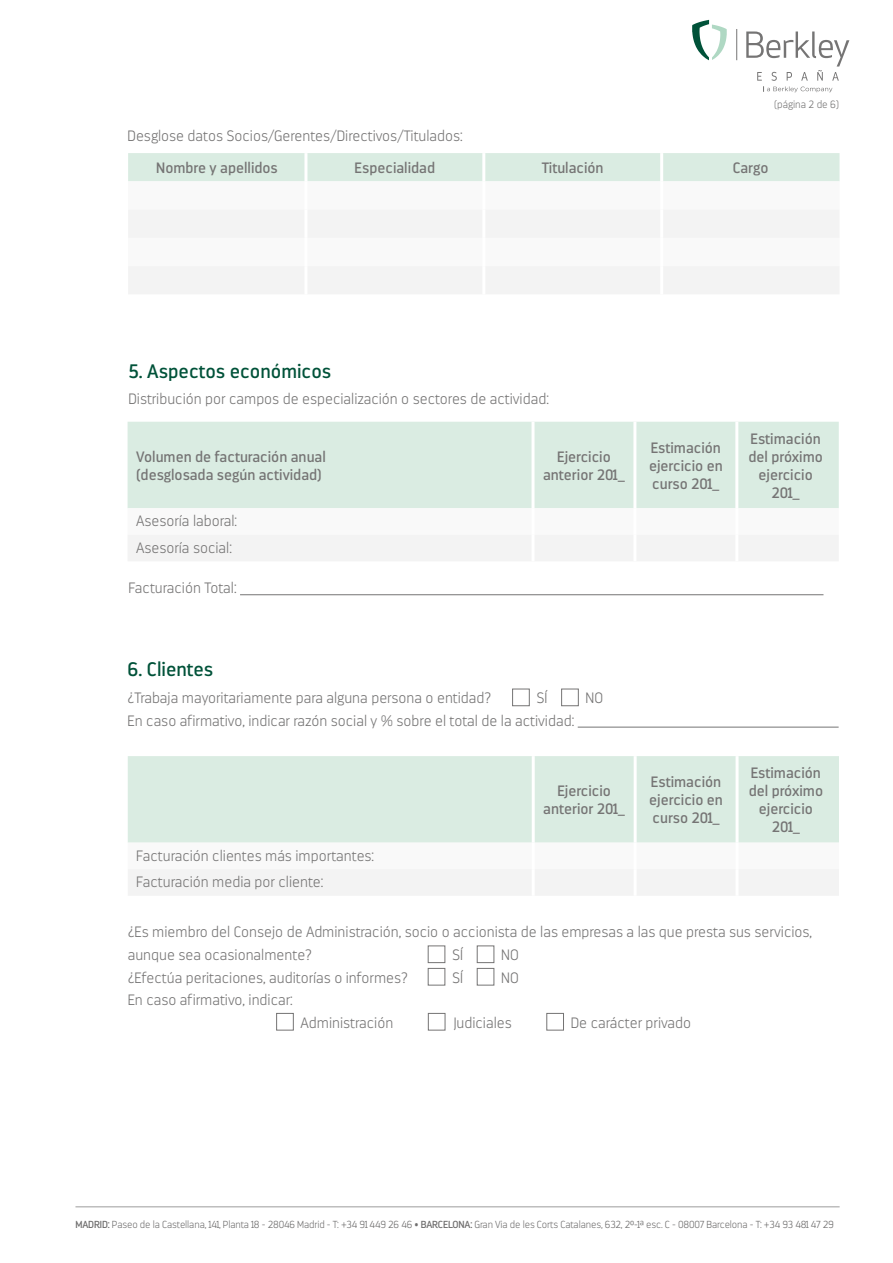
<style>
.page{position:relative;width:893px;height:1263px;background:#fff}
.page>*{position:absolute;margin:0;border:0;box-sizing:border-box;transform-origin:0 0}
.t1{font:19.5px "Darwin";color:#005239}
.t2{font:200 15px/26.5px "Darwin";color:#757474}
.t3{font:15px/18px "Darwin";color:#757474;text-align:center}
.t4{font:200 10.5px "Darwin";color:#757474}
.t5{font:200 10.2px "Darwin";letter-spacing:-.01em;color:#706f6f}
.s1{font-weight:400}
</style>
<div class="page">
<svg style="left:692px;top:20px;width:35px;height:40px"></svg>
<hr style="left:736px;top:29px;width:1px;height:31px;background:#757474">
<svg style="left:746px;top:32px;width:103px;height:60px"></svg>
<hr style="left:75px;top:1206px;width:765px;height:1px;background:#9d9d9c">
<div style="left:128px;top:422px;width:711px;height:86px;background:#daece2"></div>
<div style="left:128px;top:535px;width:710px;height:26px;background:#f3f3f3"></div>
<hr style="left:531px;top:422px;width:3px;height:86px;background:#fff">
<hr style="left:633px;top:422px;width:3px;height:86px;background:#fff">
<hr style="left:735px;top:422px;width:3px;height:86px;background:#fff">
<hr style="left:531px;top:535px;width:3px;height:26px;background:#fff">
<hr style="left:633px;top:535px;width:3px;height:26px;background:#fff">
<hr style="left:735px;top:535px;width:3px;height:26px;background:#fff">
<hr style="left:240px;top:594px;width:583px;height:1px;background:#757474">
<div style="left:128px;top:756px;width:711px;height:87px;background:#daece2"></div>
<div style="left:128px;top:869px;width:711px;height:26px;background:#f3f3f3"></div>
<hr style="left:532px;top:756px;width:3px;height:87px;background:#fff">
<hr style="left:634px;top:756px;width:3px;height:87px;background:#fff">
<hr style="left:736px;top:756px;width:3px;height:87px;background:#fff">
<hr style="left:532px;top:869px;width:3px;height:27px;background:#fff">
<hr style="left:634px;top:869px;width:3px;height:27px;background:#fff">
<hr style="left:736px;top:869px;width:3px;height:27px;background:#fff">
<hr style="left:578px;top:727px;width:261px;height:1px;background:#757474">
<div style="left:512px;top:689px;width:18px;height:17px;border:1px solid #757474"></div>
<div style="left:561px;top:689px;width:18px;height:17px;background:#fff;border:1px solid #757474"></div>
<div style="left:428px;top:945px;width:17px;height:18px;border:1px solid #757474"></div>
<div style="left:477px;top:945px;width:17px;height:18px;background:#fff;border:1px solid #757474"></div>
<div style="left:428px;top:968px;width:17px;height:17px;border:1px solid #757474"></div>
<div style="left:477px;top:968px;width:17px;height:17px;background:#fff;border:1px solid #757474"></div>
<div style="left:276px;top:1013px;width:18px;height:17px;border:1px solid #757474"></div>
<div style="left:428px;top:1013px;width:17px;height:17px;background:#fff;border:1px solid #757474"></div>
<div style="left:546px;top:1013px;width:18px;height:17px;background:#fff;border:1px solid #757474"></div>
<div style="left:128px;top:153px;width:711px;height:28px;background:#daece2"></div>
<div style="left:128px;top:210px;width:711px;height:84px;background:#f3f3f3"></div>
<hr style="left:304px;top:153px;width:3px;height:28px;background:#fff">
<hr style="left:482px;top:153px;width:3px;height:28px;background:#fff">
<hr style="left:660px;top:153px;width:3px;height:28px;background:#fff">
<hr style="left:304px;top:210px;width:3px;height:28px;background:#fff">
<hr style="left:482px;top:210px;width:3px;height:28px;background:#fff">
<hr style="left:660px;top:210px;width:3px;height:28px;background:#fff">
<hr style="left:304px;top:238px;width:3px;height:28px;background:#fff">
<hr style="left:482px;top:238px;width:3px;height:28px;background:#fff">
<hr style="left:660px;top:238px;width:3px;height:28px;background:#fff">
<hr style="left:304px;top:266px;width:3px;height:28px;background:#fff">
<hr style="left:482px;top:266px;width:3px;height:28px;background:#fff">
<hr style="left:660px;top:266px;width:3px;height:28px;background:#fff">
<p class="t2" style="left:128px;top:123px;width:337px">Desglose datos Socios/Gerentes/Directivos/Titulados:</p>
<p class="t4" style="left:774px;top:98px;width:66px">(página 2 de 6)</p>
<p class="t3" style="left:156px;top:159px;width:123px">Nombre y apellidos</p>
<p class="t3" style="left:355px;top:159px;width:82px">Especialidad</p>
<p class="t3" style="left:542px;top:159px;width:63px">Titulación</p>
<p class="t3" style="left:733px;top:159px;width:37px">Cargo</p>
<h1 class="t1" style="left:128px;top:359px;width:204px">5. Aspectos económicos</h1>
<p class="t2" style="left:128px;top:386px;width:422px">Distribución por campos de especialización o sectores de actividad:</p>
<p class="t3" style="left:136px;top:447px;width:191px;text-align:left">Volumen de facturación anual (desglosada según actividad)</p>
<p class="t3" style="left:543px;top:447px;width:83px">Ejercicio anterior 201_</p>
<p class="t3" style="left:649px;top:438px;width:75px;text-align:justify">Estimación ejercicio en curso 201_</p>
<p class="t3" style="left:748px;top:429px;width:76px">Estimación del próximo ejercicio<br>201_</p>
<p class="t2" style="left:136px;top:508px;width:103px">Asesoría laboral:<br>Asesoría social:</p>
<p class="t2" style="left:128px;top:575px;width:110px">Facturación Total:</p>
<h1 class="t1" style="left:128px;top:658px;width:87px">6. Clientes</h1>
<p class="t2" style="left:128px;top:685px;width:365px">¿Trabaja mayoritariamente para alguna persona o entidad?</p>
<p class="t2" style="left:537px;top:685px;width:12px">SÍ</p>
<p class="t2" style="left:586px;top:685px;width:19px">NO</p>
<p class="t2" style="left:128px;top:707px;width:448px">En caso afirmativo, indicar razón social y % sobre el total de la actividad:</p>
<p class="t2" style="left:136px;top:842px;width:239px">Facturación clientes más importantes:<br>Facturación media por cliente:</p>
<p class="t3" style="left:543px;top:782px;width:83px">Ejercicio anterior 201_</p>
<p class="t3" style="left:649px;top:773px;width:75px;text-align:justify">Estimación ejercicio en curso 201_</p>
<p class="t3" style="left:749px;top:764px;width:76px">Estimación del próximo ejercicio<br>201_</p>
<p class="t2" style="left:128px;top:921px;width:686px;line-height:22.5px">¿Es miembro del Consejo de Administración, socio o accionista de las empresas a las que presta sus servicios, aunque sea ocasionalmente?</p>
<p class="t2" style="left:452px;top:942px;width:12px">SÍ</p>
<p class="t2" style="left:501px;top:942px;width:19px">NO</p>
<p class="t2" style="left:128px;top:964px;width:282px">¿Efectúa peritaciones, auditorías o informes?</p>
<p class="t2" style="left:452px;top:964px;width:12px">SÍ</p>
<p class="t2" style="left:501px;top:964px;width:19px">NO</p>
<p class="t2" style="left:128px;top:987px;width:167px">En caso afirmativo, indicar:</p>
<p class="t2" style="left:301px;top:1009px;width:94px">Administración</p>
<p class="t2" style="left:452px;top:1009px;width:61px">Judiciales</p>
<p class="t2" style="left:571px;top:1009px;width:122px">De carácter privado</p>
<p class="t5" style="left:75px;top:1219px;width:760px"><span class="s1">MADRID:</span> Paseo de la Castellana, 141, Planta 18 - 28046 Madrid - T: +34 91 449 26 46 • <span class="s1">BARCELONA:</span> Gran Via de les Corts Catalanes, 632, 2º-1ª esc. C - 08007 Barcelona - T: +34 93 481 47 29</p>
</div>
